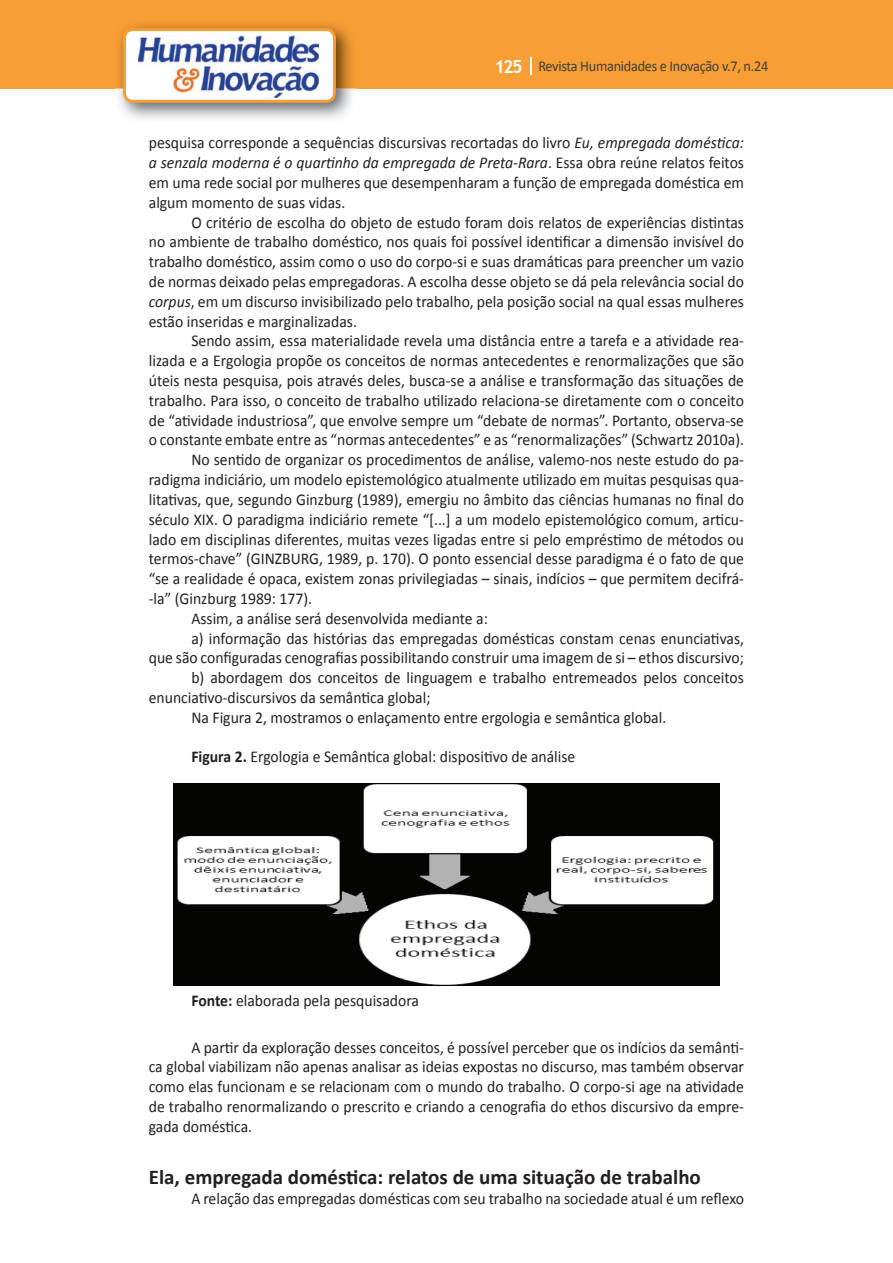
<style>
.page{position:relative;width:893px;height:1263px;background:#fff}
.page>*{position:absolute;margin:0;border:0;box-sizing:border-box;transform-origin:0 0}
.t1{font:700 21px "Calibri";color:#231f20}
.t2{font:16.5px/19.8px "Calibri";color:#231f20;text-align:justify;scale:.95 1}
.t3{font:15px "Calibri";letter-spacing:-.02em;color:#3e3e3f;scale:.95 1}
.s1{font-family:"Trebuchet MS";font-weight:700;font-size:18px;color:#fff}
.s2{font-style:italic}
.s3{font-weight:700}
</style>
<div class="page">
<div style="left:0;top:0;width:893px;height:88px;background:#f79e34"></div>
<svg style="left:530px;top:57px;width:2px;height:18px"></svg>
<img style="left:115px;top:24px;width:241px;height:95px">
<svg style="left:123px;top:28px;width:213px;height:75px"></svg>
<img style="left:174px;top:783px;width:545px;height:203px">
<p class="t3" style="left:495px;top:57px;width:290px"><span class="s1">125</span> Revista Humanidades e Inovação v.7, n.24</p>
<p class="t2" style="left:149px;top:133px;width:628px">pesquisa corresponde a sequências discursivas recortadas do livro <span class="s2">Eu, empregada doméstica: a senzala moderna é o quartinho da empregada de Preta-Rara</span>. Essa obra reúne relatos feitos em uma rede social por mulheres que desempenharam a função de empregada doméstica em algum momento de suas vidas.</p>
<p class="t2" style="left:149px;top:212px;width:628px;text-indent:43px">O critério de escolha do objeto de estudo foram dois relatos de experiências distintas no ambiente de trabalho doméstico, nos quais foi possível identificar a dimensão invisível do trabalho doméstico, assim como o uso do corpo-si e suas dramáticas para preencher um vazio de normas deixado pelas empregadoras. A escolha desse objeto se dá pela relevância social do <span class="s2">corpus</span>, em um discurso invisibilizado pelo trabalho, pela posição social na qual essas mulheres estão inseridas e marginalizadas.</p>
<p class="t2" style="left:191px;top:331px;width:583px">Sendo assim, essa materialidade revela uma distância entre a tarefa e a atividade rea-</p>
<p class="t2" style="left:149px;top:351px;width:628px">lizada e a Ergologia propõe os conceitos de normas antecedentes e renormalizações que são</p>
<p class="t2" style="left:149px;top:371px;width:628px">úteis nesta pesquisa, pois através deles, busca-se a análise e transformação das situações de</p>
<p class="t2" style="left:149px;top:391px;width:628px">trabalho. Para isso, o conceito de trabalho utilizado relaciona-se diretamente com o conceito</p>
<p class="t2" style="left:149px;top:410px;width:628px">de “atividade industriosa”, que envolve sempre um “debate de normas”. Portanto, observa-se</p>
<p class="t2" style="left:149px;top:430px;width:628px">o constante embate entre as “normas antecedentes” e as “renormalizações” (Schwartz 2010a).</p>
<p class="t2" style="left:191px;top:450px;width:583px">No sentido de organizar os procedimentos de análise, valemo-nos neste estudo do pa-</p>
<p class="t2" style="left:149px;top:470px;width:628px">radigma indiciário, um modelo epistemológico atualmente utilizado em muitas pesquisas qua-</p>
<p class="t2" style="left:149px;top:490px;width:628px">litativas, que, segundo Ginzburg (1989), emergiu no âmbito das ciências humanas no final do</p>
<p class="t2" style="left:149px;top:509px;width:628px">século XIX. O paradigma indiciário remete “[...] a um modelo epistemológico comum, articu-</p>
<p class="t2" style="left:149px;top:529px;width:628px">lado em disciplinas diferentes, muitas vezes ligadas entre si pelo empréstimo de métodos ou</p>
<p class="t2" style="left:149px;top:549px;width:628px">termos-chave” (GINZBURG, 1989, p. 170). O ponto essencial desse paradigma é o fato de que</p>
<p class="t2" style="left:149px;top:569px;width:628px">“se a realidade é opaca, existem zonas privilegiadas – sinais, indícios – que permitem decifrá-</p>
<p class="t2" style="left:149px;top:589px;width:173px">-la” (Ginzburg 1989: 177).</p>
<p class="t2" style="left:191px;top:608px;width:314px">Assim, a análise será desenvolvida mediante a:</p>
<p class="t2" style="left:191px;top:628px;width:583px">a) informação das histórias das empregadas domésticas constam cenas enunciativas,</p>
<p class="t2" style="left:149px;top:648px;width:628px">que são configuradas cenografias possibilitando construir uma imagem de si – ethos discursivo;</p>
<p class="t2" style="left:191px;top:668px;width:583px">b) abordagem dos conceitos de linguagem e trabalho entremeados pelos conceitos</p>
<p class="t2" style="left:149px;top:688px;width:298px">enunciativo-discursivos da semântica global;</p>
<p class="t2" style="left:191px;top:707px;width:501px">Na Figura 2, mostramos o enlaçamento entre ergologia e semântica global.</p>
<p class="t2" style="left:191px;top:747px;width:406px"><span class="s3">Figura 2.</span> Ergologia e Semântica global: dispositivo de análise</p>
<p class="t2" style="left:191px;top:990px;width:241px"><span class="s3">Fonte:</span> elaborada pela pesquisadora</p>
<p class="t2" style="left:149px;top:1037px;width:628px;text-indent:43px">A partir da exploração desses conceitos, é possível perceber que os indícios da semânti&shy;ca global viabilizam não apenas analisar as ideias expostas no discurso, mas também observar como elas funcionam e se relacionam com o mundo do trabalho. O corpo-si age na atividade de trabalho renormalizando o prescrito e criando a cenografia do ethos discursivo da empre&shy;gada doméstica.</p>
<p class="t1" style="left:149px;top:1163px;width:554px">Ela, empregada doméstica: relatos de uma situação de trabalho</p>
<p class="t2" style="left:191px;top:1188px;width:583px">A relação das empregadas domésticas com seu trabalho na sociedade atual é um reflexo</p>
</div>
